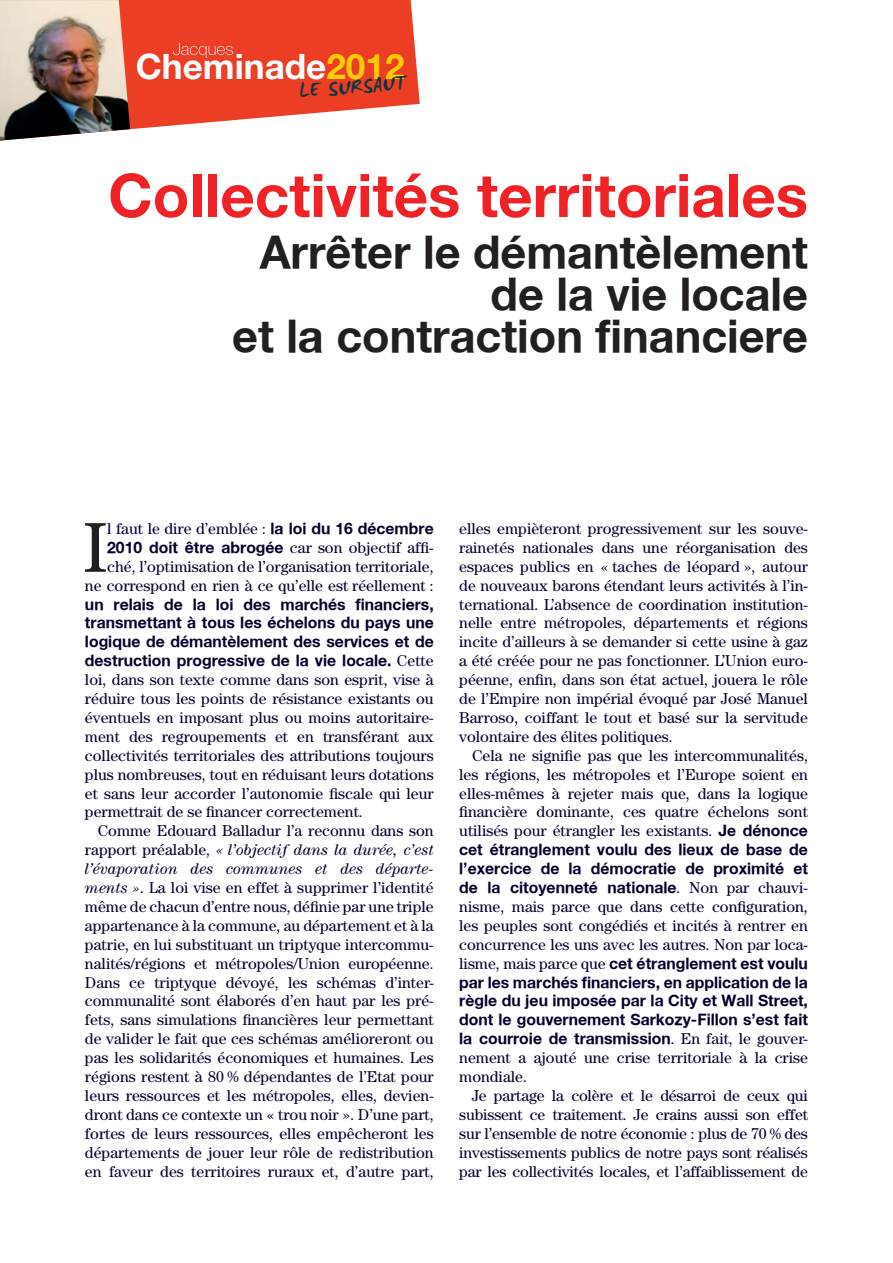
<style>
.page{position:relative;width:893px;height:1263px;background:#fff}
.page>*{position:absolute;margin:0;border:0;box-sizing:border-box;transform-origin:0 0}
.t1{font:70.65px "Century Std";color:#231f20}
.t2{font:700 60px "Helvetica Neue";color:#ee2227}
.t3{font:700 45px/42px "Helvetica Neue";color:#231f20;text-align:right}
.t4{font:700 35.1px "Helvetica Neue";color:#fff}
.t5{font:22.5px "WC Mano Negra Bta";color:#0b3642}
.t6{font:15.75px/18.9px "Century Std";color:#06002c;text-align:justify}
.t7{font:700 15.75px/18.9px "Helvetica Neue";color:#06002c;text-align:justify}
.s1{color:#ffcb04}
.s2{font-family:"Helvetica Neue";font-weight:700}
.s3{font-family:"Century Std";font-weight:400}
.s4{font-style:italic}
</style>
<div class="page">
<svg style="left:130px;top:0;width:290px;height:130px;background:#ed553f"></svg>
<svg style="left:173px;top:43px;width:60px;height:15px"></svg>
<img style="left:0;top:0;width:130px;height:141px">
<h3 class="t4" style="left:136px;top:54px;width:270px">Cheminade<span class="s1">2012</span></h3>
<h3 class="t5" style="left:298px;top:77px;width:108px;rotate:-5deg">LE SURSAUT</h3>
<h2 class="t2" style="left:108px;top:158px;width:701px">Collectivités territoriales</h2>
<h3 class="t3" style="left:232px;top:230px;width:577px">Arrêter le démantèlement de la vie locale<br>et la contraction financiere</h3>
<h1 class="t1" style="left:84px;top:521px;width:25px">I</h1>
<p class="t6" style="left:107px;top:520px;width:328px">l faut le dire d’emblée : <span class="s2">la loi du 16 décembre</span></p>
<p class="t7" style="left:107px;top:537px;width:328px">2010 doit être abrogée <span class="s3">car son objectif affi-</span></p>
<p class="t6" style="left:85px;top:558px;width:350px;text-align:right">ché, l’optimisation de l’organisation territoriale,<br>ne correspond en rien à ce qu’elle est réellement :</p>
<p class="t7" style="left:85px;top:594px;width:350px">un relais de la loi des marchés financiers, transmettant à tous les échelons du pays une logique de démantèlement des services et de destruction progressive de la vie locale. <span class="s3">Cette</span></p>
<p class="t6" style="left:85px;top:671px;width:350px">loi, dans son texte comme dans son esprit, vise à réduire tous les points de résistance existants ou éventuels en imposant plus ou moins autoritaire&shy;ment des regroupements et en transférant aux collectivités territoriales des attributions toujours plus nombreuses, tout en réduisant leurs dotations et sans leur accorder l’autonomie fiscale qui leur permettrait de se financer correctement.</p>
<p class="t6" style="left:85px;top:823px;width:350px;text-indent:13px">Comme Edouard Balladur l’a reconnu dans son rapport préalable, <span class="s4">« l’objectif dans la durée, c’est l’évaporation des communes et des départe&shy;ments »</span>. La loi vise en effet à supprimer l’identité même de chacun d’entre nous, définie par une triple appartenance à la commune, au département et à la patrie, en lui substituant un triptyque intercommu&shy;nalités/régions et métropoles/Union européenne.<br>Dans ce triptyque dévoyé, les schémas d’inter&shy;communalité sont élaborés d’en haut par les pré&shy;fets, sans simulations financières leur permettant de valider le fait que ces schémas amélioreront ou pas les solidarités économiques et humaines. Les régions restent à 80 % dépendantes de l’Etat pour leurs ressources et les métropoles, elles, devien&shy;dront dans ce contexte un « trou noir ». D’une part, fortes de leurs ressources, elles empêcheront les départements de jouer leur rôle de redistribution en faveur des territoires ruraux et, d’autre part,</p>
<p class="t6" style="left:459px;top:520px;width:350px">elles empièteront progressivement sur les souve&shy;rainetés nationales dans une réorganisation des espaces publics en « taches de léopard », autour de nouveaux barons étendant leurs activités à l’in&shy;ternational. L’absence de coordination institution&shy;nelle entre métropoles, départements et régions incite d’ailleurs à se demander si cette usine à gaz a été créée pour ne pas fonctionner. L’Union euro&shy;péenne, enfin, dans son état actuel, jouera le rôle de l’Empire non impérial évoqué par José Manuel Barroso, coiffant le tout et basé sur la servitude volontaire des élites politiques.</p>
<p class="t6" style="left:459px;top:747px;width:350px;text-indent:13px">Cela ne signifie pas que les intercommunalités, les régions, les métropoles et l’Europe soient en elles-mêmes à rejeter mais que, dans la logique financière dominante, ces quatre échelons sont utilisés pour étrangler les existants. <span class="s2">Je dénonce</span></p>
<p class="t7" style="left:459px;top:840px;width:350px">cet étranglement voulu des lieux de base de l’exercice de la démocratie de proximité et de la citoyenneté nationale<span class="s3">. Non par chauvi-</span></p>
<p class="t6" style="left:459px;top:898px;width:350px">nisme, mais parce que dans cette configuration, les peuples sont congédiés et incités à rentrer en concurrence les uns avec les autres. Non par loca-</p>
<p class="t7" style="left:459px;top:953px;width:350px"><span class="s3">lisme, mais parce que</span> cet étranglement est voulu par les marchés financiers, en application de la règle du jeu imposée par la City et Wall Street, dont le gouvernement Sarkozy-Fillon s’est fait la courroie de transmission<span class="s3">. En fait, le gouver-</span></p>
<p class="t6" style="left:459px;top:1049px;width:350px">nement a ajouté une crise territoriale à la crise mondiale.</p>
<p class="t6" style="left:459px;top:1087px;width:350px;text-indent:13px">Je partage la colère et le désarroi de ceux qui subissent ce traitement. Je crains aussi son effet sur l’ensemble de notre économie : plus de 70 % des investissements publics de notre pays sont réalisés par les collectivités locales, et l’affaiblissement de</p>
</div>
